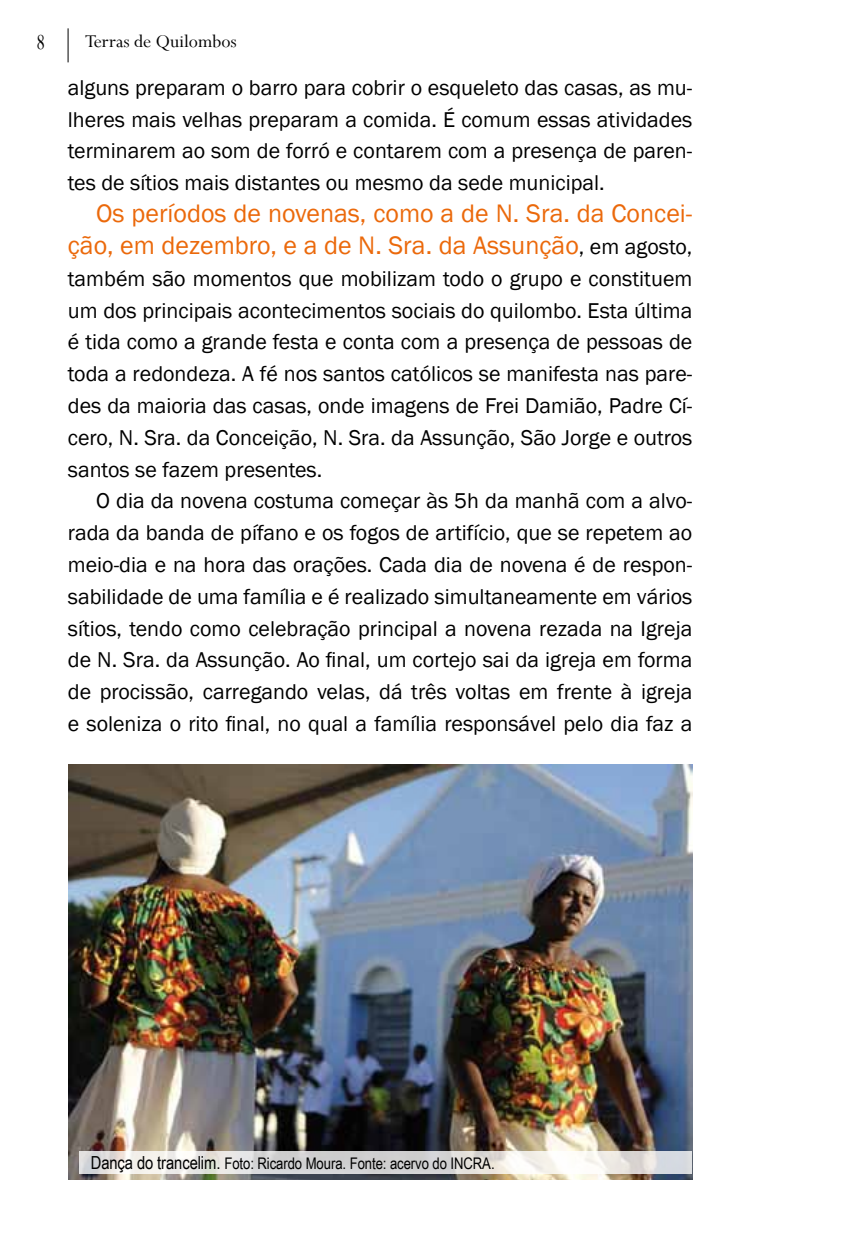
<style>
.page{position:relative;width:851px;height:1248px;background:#fff}
.page>*{position:absolute;margin:0;border:0;box-sizing:border-box;transform-origin:0 0}
.t1{font:26px/31.8px "Franklin Gothic";color:#eb690b;text-align:right}
.t2{font:24px "Perpetua";color:#000;scale:.8 1}
.t3{font:22px/31.8px "Franklin Gothic";color:#000;text-align:justify}
.t4{font:20px "Perpetua";color:#000}
.t5{font:16px "Arial Narrow";letter-spacing:-.005em;color:#000}
.s1{font-size:22px;color:#000}
.s2{font-size:18px}
</style>
<div class="page">
<hr style="left:68px;top:28px;width:1px;height:34px;background:#000">
<img style="left:68px;top:764px;width:624px;height:415px">
<svg style="left:79px;top:1151px;width:613px;height:23px"></svg>
<p class="t2" style="left:37px;top:27px;width:12px">8</p>
<p class="t4" style="left:85px;top:28px;width:153px">Terras de Quilombos</p>
<p class="t3" style="left:68px;top:72px;width:626px">alguns preparam o barro para cobrir o esqueleto das casas, as mu&shy;lheres mais velhas preparam a comida. É comum essas atividades terminarem ao som de forró e contarem com a presença de paren&shy;tes de sítios mais distantes ou mesmo da sede municipal.</p>
<p class="t1" style="left:68px;top:198px;width:626px">Os períodos de novenas, como a de N. Sra. da Concei&shy;ção, em dezembro, e a de N. Sra. da Assunção<span class="s1">, em agosto,</span></p>
<p class="t3" style="left:68px;top:263px;width:626px">também são momentos que mobilizam todo o grupo e constituem um dos principais acontecimentos sociais do quilombo. Esta última é tida como a grande festa e conta com a presença de pessoas de toda a redondeza. A fé nos santos católicos se manifesta nas pare&shy;des da maioria das casas, onde imagens de Frei Damião, Padre Cí&shy;cero, N. Sra. da Conceição, N. Sra. da Assunção, São Jorge e outros santos se fazem presentes.</p>
<p class="t3" style="left:68px;top:485px;width:626px;text-indent:28px">O dia da novena costuma começar às 5h da manhã com a alvo&shy;rada da banda de pífano e os fogos de artifício, que se repetem ao meio-dia e na hora das orações. Cada dia de novena é de respon&shy;sabilidade de uma família e é realizado simultaneamente em vários sítios, tendo como celebração principal a novena rezada na Igreja de N. Sra. da Assunção. Ao final, um cortejo sai da igreja em forma de procissão, carregando velas, dá três voltas em frente à igreja e soleniza o rito final, no qual a família responsável pelo dia faz a</p>
<p class="t5" style="left:91px;top:1151px;width:405px"><span class="s2">Dança do trancelim.</span> Foto: Ricardo Moura. Fonte: acervo do INCRA.</p>
</div>
